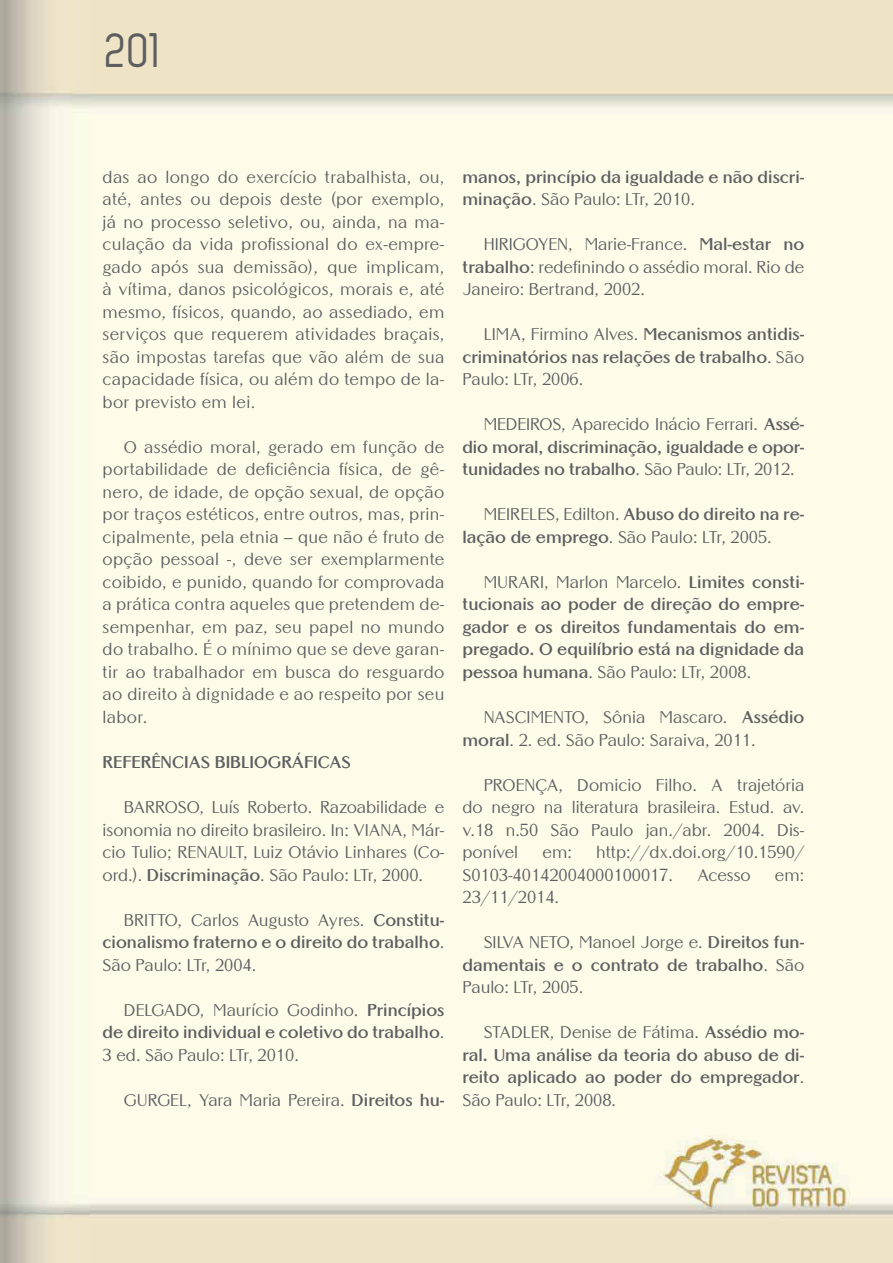
<style>
.page{position:relative;width:893px;height:1263px;background:#fff}
.page>*{position:absolute;margin:0;border:0;box-sizing:border-box;transform-origin:0 0}
.t1{font:49.5px "Zag";color:#5d5e60}
.t2{font:16.5px/22.5px "Altrincham";color:#5d5e60;text-align:justify}
.t3{font:700 16.5px/22.5px "Altrincham";color:#5d5e60;text-align:justify}
.s1{font-weight:700}
.s2{font-weight:400}
</style>
<div class="page">
<img style="left:0;top:0;width:893px;height:1262px">
<h1 class="t1" style="left:106px;top:35px;width:57px">201</h1>
<p class="t2" style="left:103px;top:167px;width:343px">das ao longo do exercício trabalhista, ou, até, antes ou depois deste (por exemplo, já no processo seletivo, ou, ainda, na ma&shy;culação da vida profissional do ex-empre&shy;gado após sua demissão), que implicam, à vítima, danos psicológicos, morais e, até mesmo, físicos, quando, ao assediado, em serviços que requerem atividades braçais, são impostas tarefas que vão além de sua capacidade física, ou além do tempo de la&shy;bor previsto em lei.</p>
<p class="t2" style="left:103px;top:437px;width:343px;text-indent:21px">O assédio moral, gerado em função de portabilidade de deficiência física, de gê&shy;nero, de idade, de opção sexual, de opção por traços estéticos, entre outros, mas, prin&shy;cipalmente, pela etnia – que não é fruto de opção pessoal -, deve ser exemplarmente coibido, e punido, quando for comprovada a prática contra aqueles que pretendem de&shy;sempenhar, em paz, seu papel no mundo do trabalho. É o mínimo que se deve garan&shy;tir ao trabalhador em busca do resguardo ao direito à dignidade e ao respeito por seu labor.</p>
<p class="t3" style="left:103px;top:752px;width:250px">REFERÊNCIAS BIBLIOGRÁFICAS</p>
<p class="t2" style="left:103px;top:797px;width:343px;text-indent:21px">BARROSO, Luís Roberto. Razoabilidade e isonomia no direito brasileiro. In: VIANA, Már&shy;cio Tulio; RENAULT, Luiz Otávio Linhares (Co&shy;ord.). <span class="s1">Discriminação</span>. São Paulo: LTr, 2000.</p>
<p class="t3" style="left:103px;top:909px;width:343px;text-indent:21px"><span class="s2">BRITTO, Carlos Augusto Ayres.</span> Constitu&shy;cionalismo fraterno e o direito do trabalho<span class="s2">.<br>São Paulo: LTr, 2004.</span></p>
<p class="t3" style="left:103px;top:999px;width:343px;text-indent:21px"><span class="s2">DELGADO, Maurício Godinho.</span> Princípios de direito individual e coletivo do trabalho<span class="s2">.<br>3 ed. São Paulo: LTr, 2010.</span></p>
<p class="t2" style="left:124px;top:1089px;width:322px">GURGEL, Yara Maria Pereira. <span class="s1">Direitos hu-</span></p>
<p class="t3" style="left:462px;top:167px;width:343px">manos, princípio da igualdade e não discri&shy;minação<span class="s2">. São Paulo: LTr, 2010.</span></p>
<p class="t2" style="left:462px;top:234px;width:343px;text-indent:21px">HIRIGOYEN, Marie-France. <span class="s1">Mal-estar no trabalho</span>: redefinindo o assédio moral. Rio de Janeiro: Bertrand, 2002.</p>
<p class="t3" style="left:462px;top:324px;width:343px;text-indent:21px"><span class="s2">LIMA, Firmino Alves.</span> Mecanismos antidis&shy;criminatórios nas relações de trabalho<span class="s2">. São Paulo: LTr, 2006.</span></p>
<p class="t3" style="left:462px;top:414px;width:343px;text-indent:21px"><span class="s2">MEDEIROS, Aparecido Inácio Ferrari.</span> Assé&shy;dio moral, discriminação, igualdade e opor&shy;tunidades no trabalho<span class="s2">. São Paulo: LTr, 2012.</span></p>
<p class="t2" style="left:462px;top:504px;width:343px;text-indent:21px">MEIRELES, Edilton. <span class="s1">Abuso do direito na re&shy;lação de emprego</span>. São Paulo: LTr, 2005.</p>
<p class="t3" style="left:462px;top:572px;width:343px;text-indent:21px"><span class="s2">MURARI, Marlon Marcelo.</span> Limites consti&shy;tucionais ao poder de direção do empre&shy;gador e os direitos fundamentais do em&shy;pregado. O equilíbrio está na dignidade da pessoa humana<span class="s2">. São Paulo: LTr, 2008.</span></p>
<p class="t2" style="left:462px;top:707px;width:343px;text-indent:21px">NASCIMENTO, Sônia Mascaro. <span class="s1">Assédio moral</span>. 2. ed. São Paulo: Saraiva, 2011.</p>
<p class="t2" style="left:462px;top:774px;width:343px;text-indent:21px">PROENÇA, Domicio Filho. A trajetória do negro na literatura brasileira. Estud. av. v.18 n.50 São Paulo jan./abr. 2004. Dis&shy;ponível</p>
<p class="t2" style="left:462px;top:842px;width:343px;text-indent:134px">http://dx.doi.org/10.1590/<br>S0103-40142004000100017.</p>
<p class="t2" style="left:542px;top:842px;width:31px">em:</p>
<p class="t2" style="left:697px;top:864px;width:55px">Acesso</p>
<p class="t2" style="left:775px;top:864px;width:31px">em:</p>
<p class="t2" style="left:462px;top:887px;width:98px">23/11/2014.</p>
<p class="t2" style="left:462px;top:932px;width:343px;text-indent:21px">SILVA NETO, Manoel Jorge e. <span class="s1">Direitos fun&shy;damentais e o contrato de trabalho</span>. São Paulo: LTr, 2005.</p>
<p class="t3" style="left:462px;top:1022px;width:343px;text-indent:21px"><span class="s2">STADLER, Denise de Fátima.</span> Assédio mo&shy;ral. Uma análise da teoria do abuso de di&shy;reito aplicado ao poder do empregador<span class="s2">.<br>São Paulo: LTr, 2008.</span></p>
</div>
